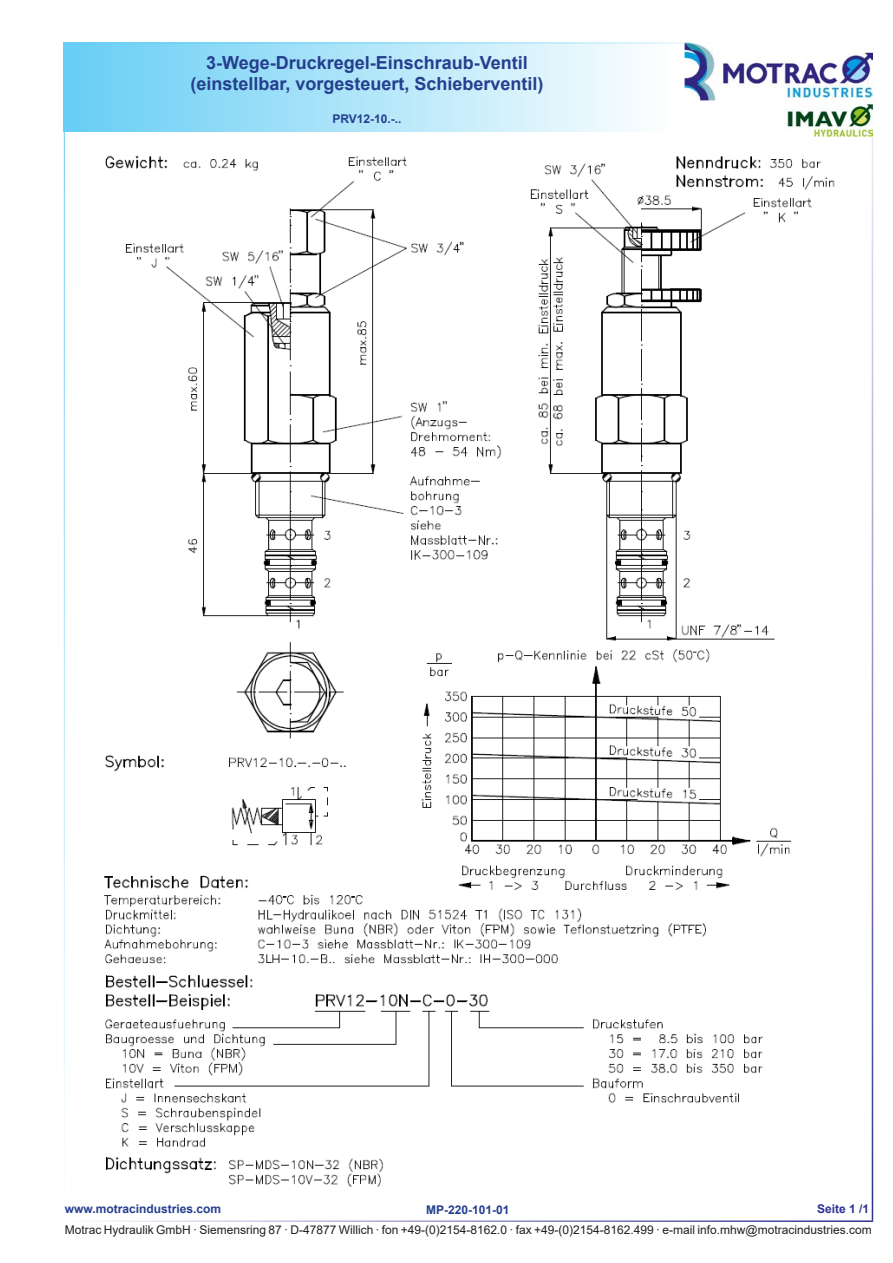
<style>
.page{position:relative;width:893px;height:1263px;background:#fff}
.page>*{position:absolute;margin:0;border:0;box-sizing:border-box;transform-origin:0 0}
.t1{font:700 18px/21.6px "Arial";color:#253f8e;text-align:center}
.t2{font:12px "Arial";color:#231f20}
.t3{font:700 12px "Arial";color:#253f8e}
.t4{font:700 12px "Arial";color:#2e3092}
</style>
<div class="page">
<div style="left:64px;top:43px;width:606px;height:89px;background:linear-gradient(to right,#66cef5,#fdfefe)"></div>
<hr style="left:64px;top:43px;width:808px;height:1px;background:#67cef5">
<hr style="left:64px;top:1220px;width:809px;height:2px;background:#2e3092">
<hr style="left:64px;top:43px;width:1px;height:1177px;background:#67cef5">
<hr style="left:872px;top:43px;width:1px;height:1177px;background:#2e3092">
<img style="left:685px;top:43px;width:187px;height:93px">
<img style="left:105px;top:155px;width:730px;height:702px">
<img style="left:104px;top:865px;width:659px;height:322px">
<h1 class="t1" style="left:190px;top:52px;width:355px">3-Wege-Druckregel-Einschraub-Ventil (einstellbar, vorgesteuert, Schieberventil)</h1>
<p class="t3" style="left:332px;top:110px;width:71px">PRV12-10.-..</p>
<p class="t3" style="left:65px;top:1201px;width:158px">www.motracindustries.com</p>
<p class="t4" style="left:817px;top:1201px;width:54px">Seite 1 /1</p>
<p class="t2" style="left:65px;top:1221px;width:808px">Motrac Hydraulik GmbH · Siemensring 87 · D-47877 Willich · fon +49-(0)2154-8162.0 · fax +49-(0)2154-8162.499 · e-mail info.mhw@motracindustries.com</p>
<p class="t3" style="left:426px;top:1202px;width:85px">MP-220-101-01</p>
</div>
